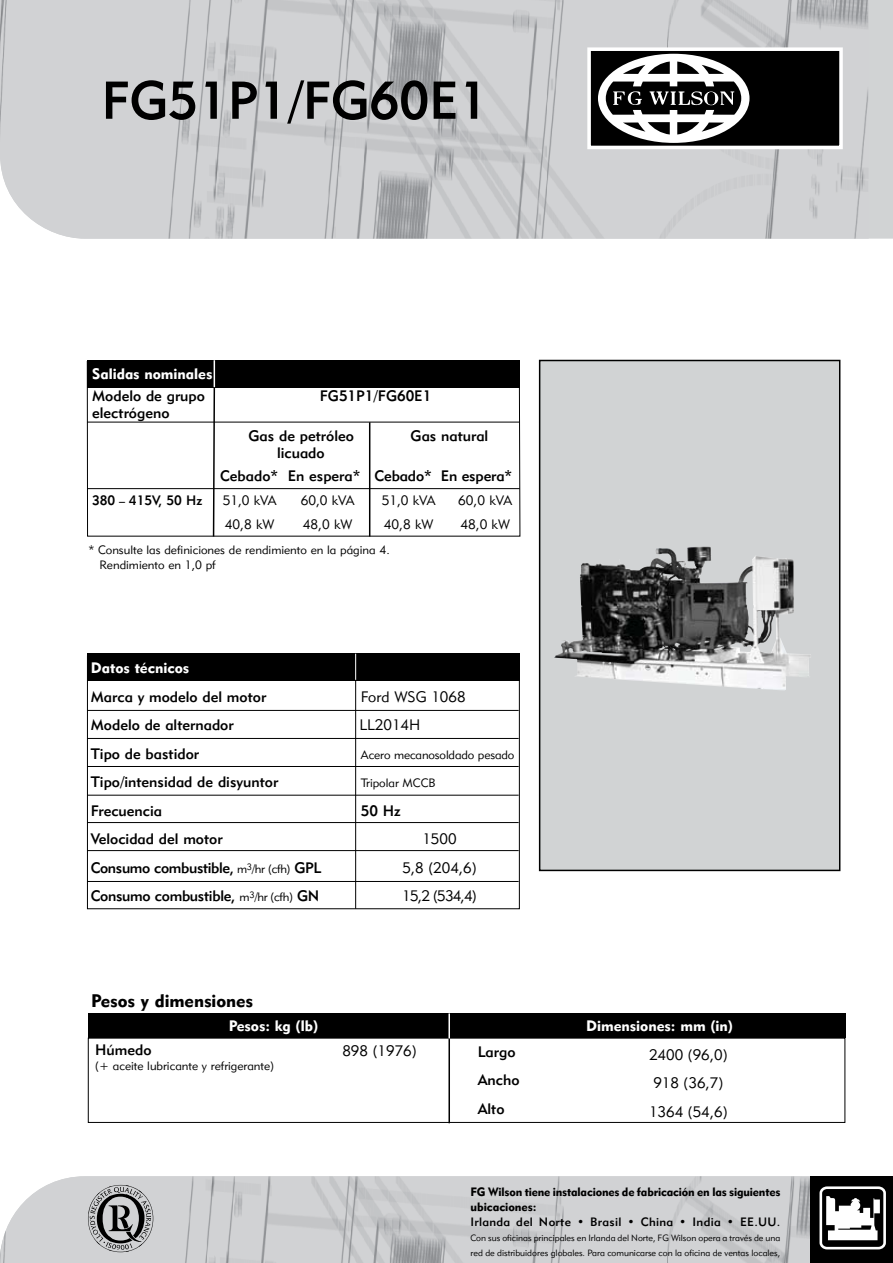
<style>
.page{position:relative;width:893px;height:1263px;background:#fff}
.page>*{position:absolute;margin:0;border:0;box-sizing:border-box;transform-origin:0 0}
.t1{font:72px "Approved Co Pt 1";color:#000}
.t2{font:52.5px "Geometric 415 BT Medium A";letter-spacing:-.005em;color:#000}
.t3{font:18px "Geometric 415 BT Black A";color:#000}
.t4{font:15px/28.5px "Geometric 415 BT Medium A";color:#000}
.t5{font:15px/28.5px "Geometric 415 BT Lite A";color:#000}
.t6{font:15px "Geometric 415 BT Black A";color:#fff}
.t7{font:15px "Geometric 415 BT Medium A";letter-spacing:-.025em;color:#000}
.t8{font:15px "Geometric 415 BT Medium A";letter-spacing:-.02em;color:#000}
.t9{font:13.5px "Geometric 415 BT Lite A";color:#000}
.t10{font:13.5px "Geometric 415 BT Medium A";color:#000}
.t11{font:12px/14.4px "Geometric 415 BT Lite A";color:#000}
.t12{font:12px/15px "Geometric 415 BT Black A";letter-spacing:-.01em;color:#000}
.t13{font:12px "Geometric 415 BT Medium A";letter-spacing:.025em;color:#000}
.t14{font:9px/15px "Geometric 415 BT Lite A";color:#000}
.s1{font-size:12px}
.s2{font-family:"Geometric 415 BT Lite A";font-size:12px}
</style>
<div class="page">
<div style="left:869px;top:0;width:24px;height:239px;background:#d1d3d4"></div>
<img style="left:0;top:0;width:869px;height:239px">
<div style="left:589px;top:49px;width:252px;height:98px;background:#000"></div>
<div style="left:587px;top:47px;width:256px;height:102px;border:4px solid #fff"></div>
<svg style="left:598px;top:54px;width:151px;height:89px"></svg>
<svg style="left:542px;top:363px;width:295px;height:505px;fill:#d1d3d4"></svg>
<img style="left:682px;top:547px;width:20px;height:21px">
<div style="left:539px;top:360px;width:301px;height:511px;border:2px solid #000"></div>
<img style="left:0;top:1176px;width:810px;height:87px">
<div style="left:810px;top:1176px;width:83px;height:87px;background:#000"></div>
<svg style="left:819px;top:1186px;width:67px;height:64px"></svg>
<div style="left:87px;top:360px;width:433px;height:27px;background:#000"></div>
<svg style="left:87px;top:387px;width:434px;height:150px"></svg>
<hr style="left:87px;top:488px;width:433px;height:1px;background:#000">
<hr style="left:87px;top:422px;width:433px;height:1px;background:#000">
<svg style="left:212px;top:360px;width:4px;height:177px"></svg>
<hr style="left:369px;top:422px;width:1px;height:114px;background:#000">
<div style="left:88px;top:1038px;width:757px;height:85px;border:1px solid #000"></div>
<div style="left:88px;top:1013px;width:757px;height:25px;background:#000"></div>
<hr style="left:448px;top:1013px;width:2px;height:110px;background:#000">
<hr style="left:448px;top:1013px;width:2px;height:25px;background:#fff">
<div style="left:87px;top:654px;width:432px;height:27px;background:#000"></div>
<div style="left:87px;top:656px;width:433px;height:253px;border:1px solid #000"></div>
<hr style="left:355px;top:680px;width:1px;height:229px;background:#000">
<svg style="left:355px;top:654px;width:1px;height:26px"></svg>
<hr style="left:87px;top:710px;width:432px;height:1px;background:#000">
<hr style="left:87px;top:738px;width:432px;height:1px;background:#000">
<hr style="left:87px;top:766px;width:432px;height:1px;background:#000">
<hr style="left:87px;top:822px;width:432px;height:1px;background:#000">
<hr style="left:87px;top:850px;width:432px;height:1px;background:#000">
<hr style="left:87px;top:795px;width:432px;height:1px;background:#000">
<hr style="left:87px;top:881px;width:432px;height:1px;background:#000">
<h2 class="t2" style="left:101px;top:68px;width:388px">FG51P1/FG60E1</h2>
<p class="t6" style="left:92px;top:364px;width:122px">Salidas nominales</p>
<p class="t4" style="left:92px;top:381px;width:114px">Modelo de grupo</p>
<p class="t4" style="left:320px;top:381px;width:113px">FG51P1/FG60E1</p>
<p class="t4" style="left:92px;top:398px;width:79px">electrógeno</p>
<p class="t4" style="left:249px;top:422px;width:107px">Gas de petróleo</p>
<p class="t4" style="left:411px;top:422px;width:79px">Gas natural</p>
<p class="t4" style="left:220px;top:441px;width:294px;line-height:23.5px;text-indent:57px">licuado<br>Cebado* En espera* Cebado* En espera*</p>
<p class="t10" style="left:92px;top:492px;width:112px">380 <span class="s1">–</span> 415V, 50 Hz</p>
<p class="t9" style="left:223px;top:492px;width:55px">51,0 kVA</p>
<p class="t9" style="left:301px;top:492px;width:55px">60,0 kVA</p>
<p class="t9" style="left:382px;top:492px;width:55px">51,0 kVA</p>
<p class="t9" style="left:458px;top:492px;width:55px">60,0 kVA</p>
<p class="t9" style="left:225px;top:516px;width:51px">40,8 kW</p>
<p class="t9" style="left:303px;top:516px;width:51px">48,0 kW</p>
<p class="t9" style="left:384px;top:516px;width:51px">40,8 kW</p>
<p class="t9" style="left:460px;top:516px;width:51px">48,0 kW</p>
<p class="t11" style="left:100px;top:543px;width:292px;text-indent:-11px">* Consulte las definiciones de rendimiento en la página 4.<br>Rendimiento en 1,0 pf</p>
<p class="t6" style="left:91px;top:659px;width:100px">Datos técnicos</p>
<p class="t4" style="left:91px;top:682px;width:177px">Marca y modelo del motor</p>
<p class="t5" style="left:361px;top:682px;width:106px">Ford WSG 1068</p>
<p class="t4" style="left:91px;top:710px;width:144px">Modelo de alternador</p>
<p class="t5" style="left:359px;top:710px;width:62px">LL2014H</p>
<p class="t4" style="left:91px;top:739px;width:110px">Tipo de bastidor</p>
<p class="t11" style="left:361px;top:747px;width:155px">Acero mecanosoldado pesado</p>
<p class="t4" style="left:91px;top:767px;width:189px">Tipo/intensidad de disyuntor</p>
<p class="t11" style="left:361px;top:776px;width:76px">Tripolar MCCB</p>
<p class="t4" style="left:91px;top:796px;width:73px">Frecuencia</p>
<p class="t4" style="left:361px;top:796px;width:42px">50 Hz</p>
<p class="t4" style="left:91px;top:824px;width:133px">Velocidad del motor</p>
<p class="t5" style="left:422px;top:824px;width:36px">1500</p>
<p class="t7" style="left:91px;top:858px;width:232px">Consumo combustible, <span class="s2">m</span><sup>3</sup><span class="s2">/hr (cfh)</span> GPL</p>
<p class="t5" style="left:402px;top:853px;width:76px">5,8 (204,6)</p>
<p class="t8" style="left:91px;top:887px;width:230px">Consumo combustible, <span class="s2">m</span><sup>3</sup><span class="s2">/hr (cfh)</span> GN</p>
<p class="t5" style="left:402px;top:881px;width:76px">15,2 (534,4)</p>
<p class="t3" style="left:91px;top:990px;width:164px">Pesos y dimensiones</p>
<p class="t6" style="left:229px;top:1016px;width:91px">Pesos: kg (lb)</p>
<p class="t6" style="left:586px;top:1016px;width:148px">Dimensiones: mm (in)</p>
<p class="t4" style="left:478px;top:1037px;width:43px">Largo<br>Ancho<br>Alto</p>
<p class="t5" style="left:649px;top:1040px;width:80px">2400 (96,0)<br>918 (36,7)<br>1364 (54,6)</p>
<p class="t4" style="left:95px;top:1035px;width:58px">Húmedo</p>
<p class="t11" style="left:95px;top:1058px;width:180px">(+ aceite lubricante y refrigerante)</p>
<p class="t5" style="left:342px;top:1036px;width:76px">898 (1976)</p>
<h1 class="t1" style="left:88px;top:1185px;width:67px">abcde</h1>
<p class="t12" style="left:470px;top:1184px;width:312px">FG Wilson tiene instalaciones de fabricación en las siguientes ubicaciones:</p>
<p class="t13" style="left:470px;top:1214px;width:311px">Irlanda del Norte • Brasil • China • India • EE.UU.</p>
<p class="t14" style="left:470px;top:1230px;width:312px">Con sus oficinas principales en Irlanda del Norte, FG Wilson opera a través de una red de distribuidores globales. Para comunicarse con la oficina de ventas locales,</p>
</div>
